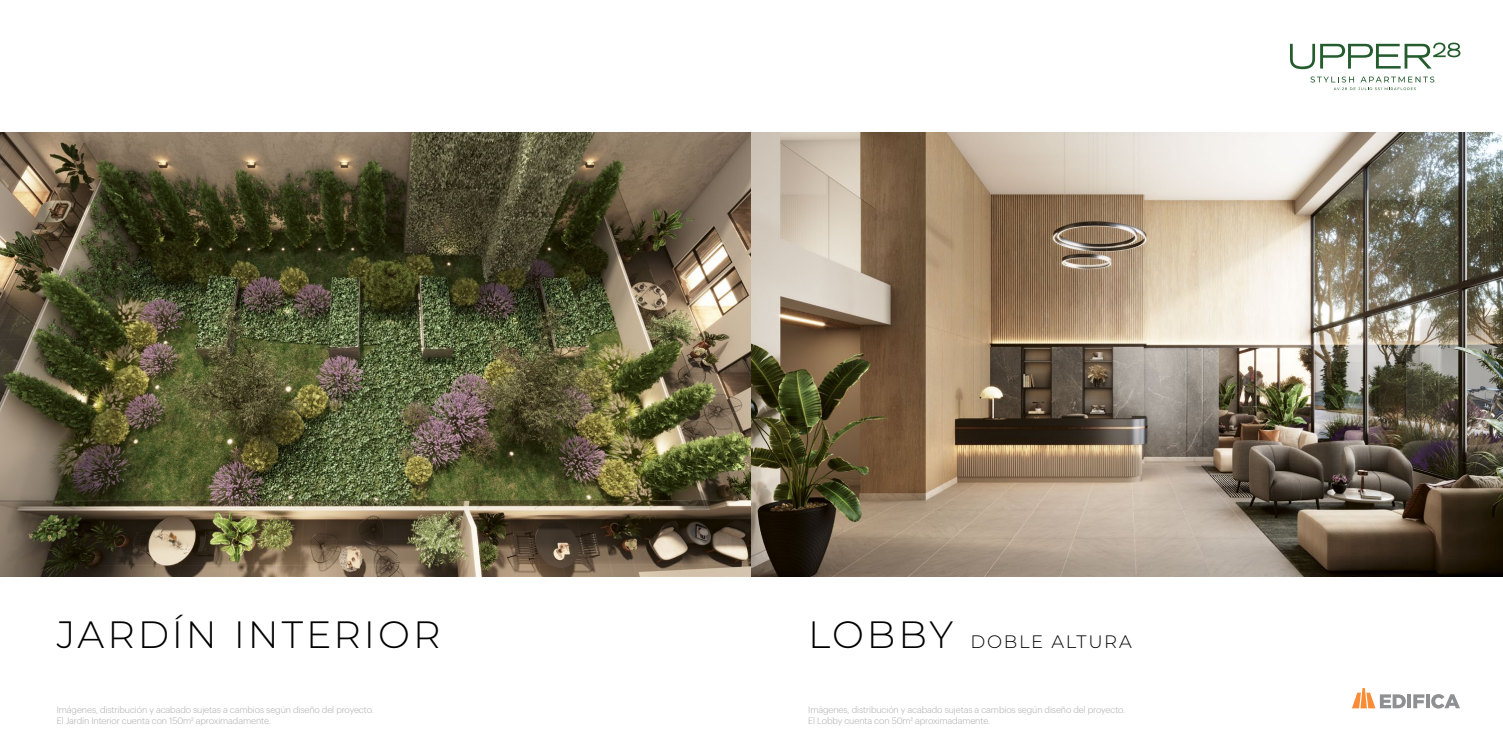
<style>
.page{position:relative;width:1503px;height:752px;background:#fff}
.page>*{position:absolute;margin:0;border:0;box-sizing:border-box;transform-origin:0 0}
.t1{font:300 38px "Montserrat";letter-spacing:.075em;color:#000}
.t2{font:300 18px "Montserrat";letter-spacing:.09em;color:#000}
.t3{font:300 9px/10.8px "Graphik";letter-spacing:-.01em;color:#abaaac}
.s1{font-size:38px}
</style>
<div class="page">
<img style="left:0;top:133px;width:1502px;height:442px">
<hr style="left:1407px;top:694px;width:4px;height:14px;background:#8f9092">
<svg style="left:1413px;top:694px;width:11px;height:14px"></svg>
<svg style="left:1426px;top:694px;width:3px;height:14px"></svg>
<svg style="left:1431px;top:694px;width:28px;height:14px"></svg>
<svg style="left:1352px;top:688px;width:53px;height:20px"></svg>
<svg style="left:1310px;top:76px;width:124px;height:15px"></svg>
<svg style="left:1290px;top:43px;width:170px;height:26px"></svg>
<h1 class="t1" style="left:57px;top:608px;width:385px">JARDÍN INTERIOR</h1>
<p class="t3" style="left:57px;top:703px;width:319px">Imágenes, distribución y acabado sujetas a cambios según diseño del proyecto.<br>El Jardín Interior cuenta con 150m2 aproximadamente.</p>
<h2 class="t2" style="left:808px;top:628px;width:325px"><span class="s1">LOBBY</span> DOBLE ALTURA</h2>
<p class="t3" style="left:808px;top:703px;width:319px">Imágenes, distribución y acabado sujetas a cambios según diseño del proyecto.<br>El Lobby cuenta con 50m2 aproximadamente.</p>
</div>
